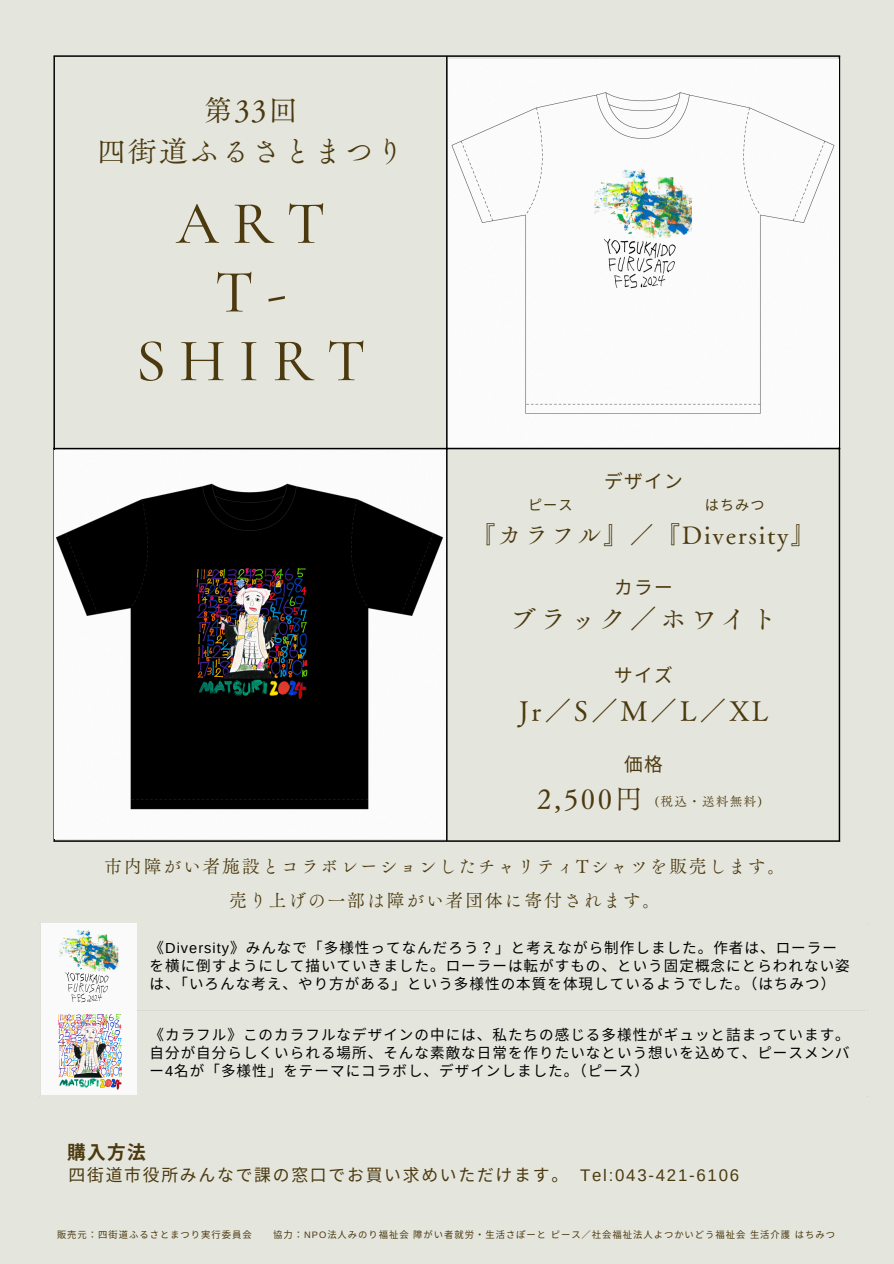
<style>
.page{position:relative;width:894px;height:1264px;background:#fff}
.page>*{position:absolute;margin:0;border:0;box-sizing:border-box;transform-origin:0 0}
.t1{font:500 61.05px/68.7px "Cormorant Garamond";letter-spacing:.215em;color:#4c390e;text-align:center}
.t2{font:29.1px/40.5px "Canva Tsuku A Old Min Pr 6 N R";letter-spacing:.06em;color:#4c390e;text-align:center}
.t3{font:27.6px "Canva Tsuku A Old Min Pr 6 N R";letter-spacing:.09em;color:#4c390e}
.t4{font:24.6px "Canva Tsuku A Old Min Pr 6 N R";letter-spacing:.07em;color:#4c390e}
.t5{font:18.6px "Noto Sans CJ Ksc";letter-spacing:.07em;color:#4c390e}
.t6{font:700 18.6px "Noto Sans CJ Ksc";color:#4c390e}
.t7{font:18px/33.8px "Canva Tsuku A Old Min Pr 6 N R";letter-spacing:.09em;color:#4c390e;text-align:center}
.t8{font:16.8px "Noto Sans CJ Ksc";letter-spacing:.105em;color:#4c390e}
.t9{font:14.55px/18px "Noto Sans CJ Ksc";letter-spacing:.07em;color:#000}
.t10{font:14.1px "Noto Sans CJ Ksc";letter-spacing:.07em;color:#4c390e}
.t11{font:12.6px "Canva Tsuku A Old Min Pr 6 N R";letter-spacing:.09em;color:#4c390e}
.t12{font:9.3px "Noto Sans CJ Ksc";letter-spacing:.105em;color:#4c390e}
.s1{font-family:"Arimo"}
</style>
<div class="page">
<div style="left:0;top:0;width:893px;height:1263px;background:#e4e6de"></div>
<hr style="left:53px;top:57px;width:2px;height:783px;background:#000">
<hr style="left:446px;top:57px;width:1px;height:783px;background:#000">
<hr style="left:838px;top:57px;width:1px;height:783px;background:#000">
<hr style="left:53px;top:55px;width:786px;height:2px;background:#000">
<hr style="left:53px;top:448px;width:786px;height:1px;background:#000">
<hr style="left:53px;top:840px;width:786px;height:1px;background:#000">
<div style="left:448px;top:59px;width:390px;height:387px;background:#fbfbfb"></div>
<img style="left:55px;top:451px;width:390px;height:387px">
<img style="left:41px;top:923px;width:96px;height:171px">
<h3 class="t2" style="left:97px;top:90px;width:309px">第33回<br>四街道ふるさとまつり</h3>
<p class="t1" style="left:136px;top:189px;width:231px">ART<br>T-<br>SHIRT</p>
<h2 class="t5" style="left:604px;top:466px;width:80px">デザイン</h2>
<p class="t10" style="left:528px;top:494px;width:46px">ピース</p>
<p class="t10" style="left:704px;top:494px;width:61px">はちみつ</p>
<h6 class="t4" style="left:471px;top:522px;width:345px">『カラフル』／『Diversity』</h6>
<h2 class="t5" style="left:614px;top:572px;width:60px">カラー</h2>
<h6 class="t3" style="left:508px;top:605px;width:271px">ブラック／ホワイト</h6>
<p class="t5" style="left:614px;top:661px;width:60px">サイズ</p>
<h6 class="t3" style="left:518px;top:696px;width:251px">Jr／S／M／L／XL</h6>
<p class="t5" style="left:624px;top:749px;width:39px">価格</p>
<p class="t3" style="left:537px;top:785px;width:107px">2,500円</p>
<h5 class="t11" style="left:654px;top:794px;width:109px">(税込・送料無料)</h5>
<h6 class="t7" style="left:104px;top:849px;width:682px">市内障がい者施設とコラボレーションしたチャリティTシャツを販売します。売り上げの一部は障がい者団体に寄付されます。</h6>
<h2 class="t9" style="left:149px;top:938px;width:700px">《<span class="s1">Diversity</span>》みんなで「多様性ってなんだろう？」と考えながら制作しました。作者は、ローラーを横に倒すようにして描いていきました。ローラーは転がすもの、という固定概念にとらわれない姿は、「いろんな考え、やり方がある」という多様性の本質を体現しているようでした。（はちみつ）</h2>
<h1 class="t9" style="left:149px;top:1024px;width:701px;text-align:justify">《カラフル》このカラフルなデザインの中には、私たちの感じる多様性がギュッと詰まっています。自分が自分らしくいられる場所、そんな素敵な日常を作りたいなという想いを込めて、ピースメンバー<span class="s1">4</span>名が「多様性」をテーマにコラボし、デザインしました。（ピース）</h1>
<p class="t6" style="left:67px;top:1137px;width:79px">購入方法</p>
<p class="t8" style="left:68px;top:1161px;width:672px">四街道市役所みんなで課の窓口でお買い求めいただけます。 <span class="s1">Tel:043-421-6106</span></p>
<h4 class="t12" style="left:57px;top:1227px;width:195px">販売元： 四街道ふるさとまつり実行委員会</h4>
<h4 class="t12" style="left:273px;top:1227px;width:563px">協力： <span class="s1">NPO</span>法人みのり福祉会障がい者就労・生活さぽーとピース／社会福祉法人よつかいどう福祉会生活介護はちみつ</h4>
</div>
